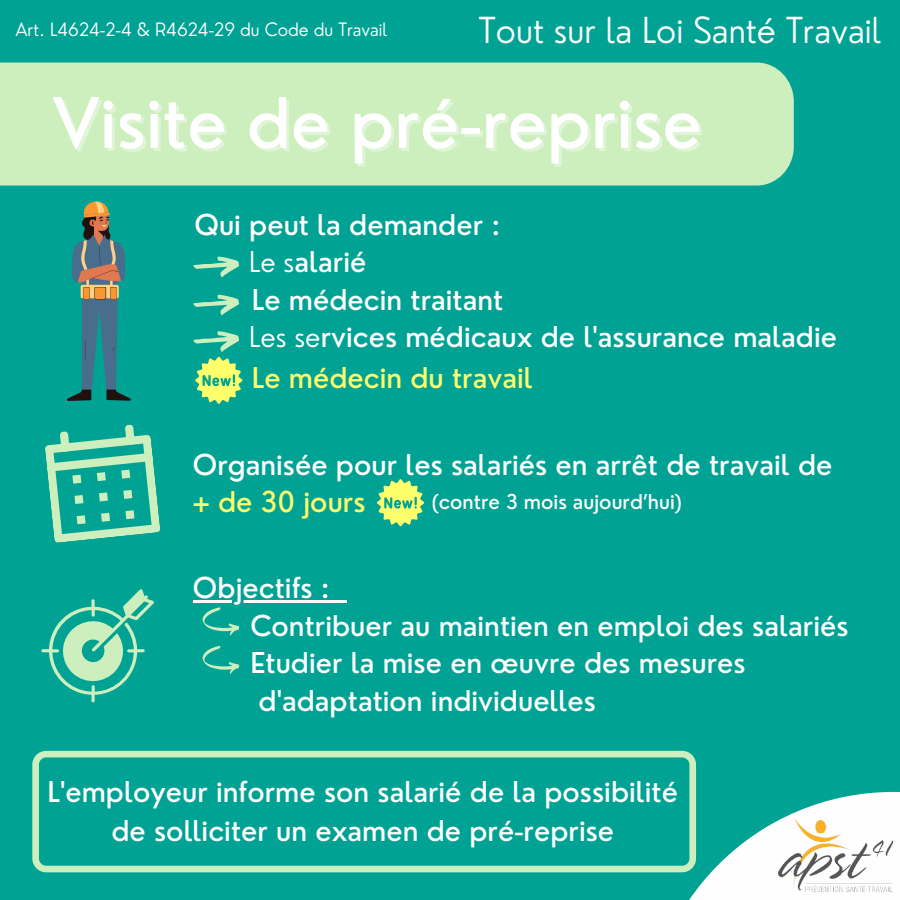
<style>
.page{position:relative;width:900px;height:900px;background:#00a294}
.page>*{position:absolute;margin:0;border:0;box-sizing:border-box;transform-origin:0 0}
.t1{font:500 68px "Nourd";color:#fff}
.t2{font:300 35px "Nourd";color:#fff}
.t3{font:500 28px/39px "Nourd";color:#fff;text-align:center}
.t4{font:500 28px "Nourd";color:#fffe6b}
.t5{font:500 20px "Nourd";color:#fff}
.t6{font:300 18px "Nourd";color:#fff}
.s1{font-weight:300}
</style>
<div class="page">
<div style="left:0;top:62px;width:794px;height:124px;background:#ccefbd"></div>
<svg style="left:646px;top:792px;width:254px;height:108px"></svg>
<img style="left:772px;top:810px;width:128px;height:90px">
<svg style="left:67px;top:201px;width:64px;height:200px"></svg>
<svg style="left:41px;top:589px;width:113px;height:113px"></svg>
<svg style="left:193px;top:256px;width:46px;height:21px"></svg>
<svg style="left:193px;top:295px;width:46px;height:21px"></svg>
<hr style="left:193px;top:600px;width:137px;height:2px;background:#fff">
<svg style="left:330px;top:600px;width:16px;height:2px"></svg>
<svg style="left:203px;top:607px;width:36px;height:29px"></svg>
<svg style="left:203px;top:646px;width:36px;height:28px"></svg>
<svg style="left:45px;top:424px;width:115px;height:119px"></svg>
<svg style="left:193px;top:331px;width:49px;height:73px"></svg>
<svg style="left:32px;top:751px;width:664px;height:121px"></svg>
<svg style="left:377px;top:479px;width:47px;height:47px"></svg>
<p class="t6" style="left:15px;top:18px;width:374px">Art. L4624-2-4 &amp; R4624-29 du Code du Travail</p>
<p class="t2" style="left:479px;top:8px;width:404px">Tout sur la Loi Santé Travail</p>
<p class="t1" style="left:52px;top:80px;width:651px">Visite de pré-reprise</p>
<p class="t3" style="left:194px;top:205px;width:308px">Qui peut la demander :</p>
<p class="t3" style="left:249px;top:242px;width:119px"><span class="s1">Le s</span>alarié</p>
<p class="t3" style="left:252px;top:280px;width:253px">Le médecin traitant</p>
<p class="t3" style="left:249px;top:317px;width:589px"><span class="s1">Les se</span>rvices médicaux de l'assurance maladie</p>
<p class="t4" style="left:252px;top:360px;width:282px">Le médecin du travail</p>
<p class="t3" style="left:193px;top:445px;width:641px">Organisée pour les salariés en arrêt de travail de</p>
<p class="t4" style="left:193px;top:484px;width:174px">+ de 30 jours</p>
<p class="t5" style="left:432px;top:489px;width:252px">(contre 3 mois aujourd’hui)</p>
<p class="t3" style="left:193px;top:568px;width:138px">Objectifs :</p>
<p class="t3" style="left:250px;top:606px;width:600px">Contribuer au maintien en emploi des salariés</p>
<p class="t3" style="left:250px;top:643px;width:497px">Etudier la mise en œuvre des mesures</p>
<p class="t3" style="left:259px;top:681px;width:339px">d'adaptation individuelles</p>
<p class="t3" style="left:48px;top:772px;width:632px">L'employeur informe son salarié de la possibilité de solliciter un examen de pré-reprise</p>
</div>
